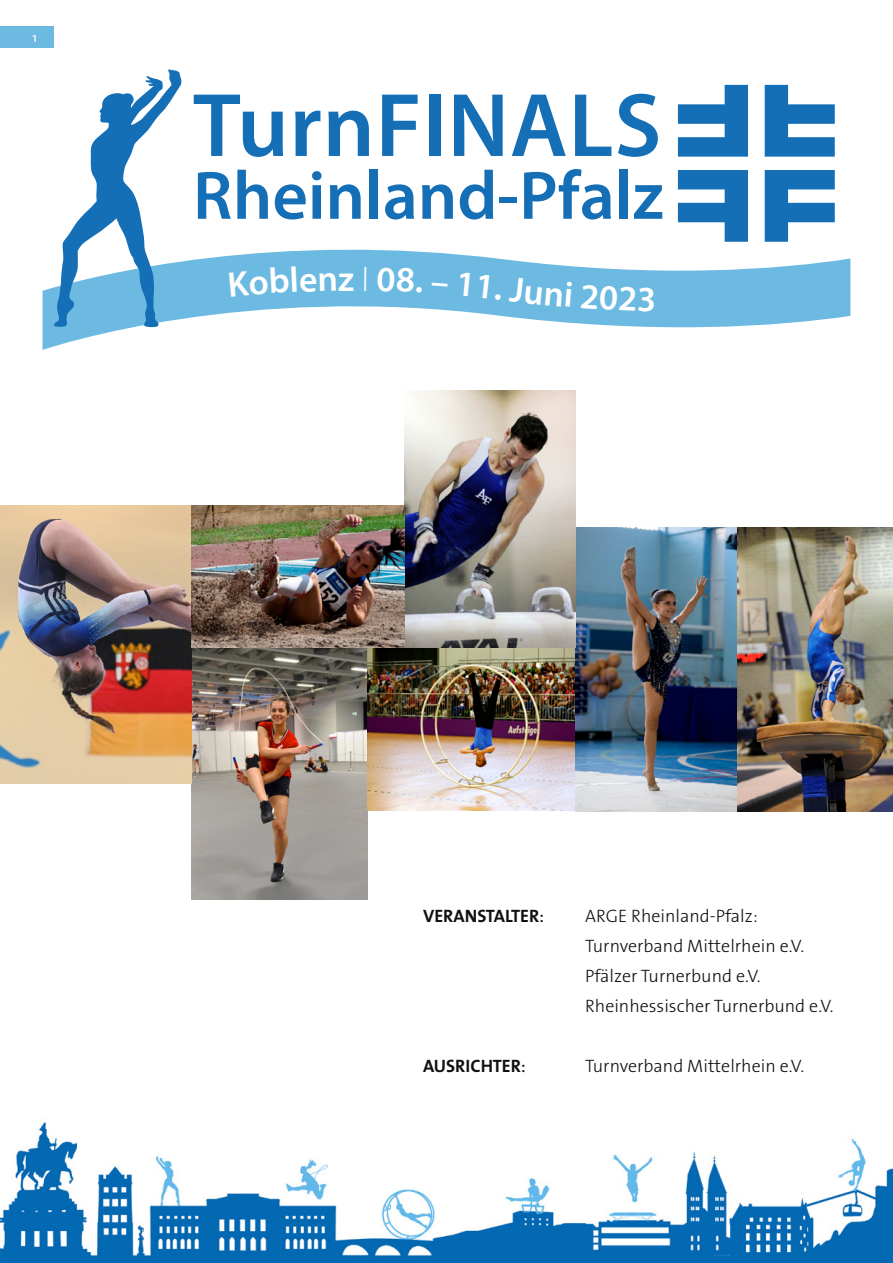
<style>
.page{position:relative;width:893px;height:1263px;background:#fff}
.page>*{position:absolute;margin:0;border:0;box-sizing:border-box;transform-origin:0 0}
.t1{font:600 90.9px "Myriad Pro";letter-spacing:.01em;color:#156fb7}
.t2{font:600 69px "Myriad Pro";color:#156fb7}
.t3{font:600 35.7px "Myriad Pro";color:#fff}
.t4{font:300 18px "The Sans B3";color:#11110f}
.t5{font:700 18px "The Sans B7";color:#11110f}
.t6{font:13.5px "The Sans";color:#fff}
.s1{font-family:"The Sans";font-weight:400}
</style>
<div class="page">
<div style="left:0;top:26px;width:54px;height:22px;background:#6cbae1"></div>
<img style="left:0;top:1122px;width:893px;height:141px">
<img style="left:192px;top:647px;width:175px;height:253px">
<img style="left:367px;top:647px;width:209px;height:164px">
<img style="left:0;top:505px;width:192px;height:279px">
<img style="left:576px;top:527px;width:317px;height:284px">
<img style="left:405px;top:391px;width:171px;height:256px">
<img style="left:192px;top:505px;width:213px;height:142px">
<svg style="left:43px;top:231px;width:807px;height:119px"></svg>
<svg style="left:678px;top:170px;width:70px;height:72px"></svg>
<svg style="left:765px;top:170px;width:70px;height:72px"></svg>
<svg style="left:678px;top:85px;width:70px;height:72px"></svg>
<svg style="left:765px;top:85px;width:70px;height:72px"></svg>
<svg style="left:54px;top:69px;width:127px;height:258px"></svg>
<div style="left:229px;top:266px;width:107px;height:31px;background:#6cbae1"></div>
<svg style="left:364px;top:267px;width:2px;height:24px"></svg>
<svg style="left:377px;top:267px;width:45px;height:26px"></svg>
<svg style="left:432px;top:283px;width:16px;height:4px"></svg>
<svg style="left:458px;top:272px;width:12px;height:24px"></svg>
<svg style="left:477px;top:274px;width:12px;height:24px"></svg>
<div style="left:495px;top:277px;width:77px;height:30px;background:#6cbae1"></div>
<div style="left:581px;top:284px;width:73px;height:28px;background:#6cbae1"></div>
<p class="t6" style="left:33px;top:26px;width:6px">1</p>
<p class="t1" style="left:193px;top:75px;width:470px">TurnFINALS</p>
<p class="t2" style="left:193px;top:157px;width:472px">Rheinland-Pfalz</p>
<p class="t3" style="left:338px;top:259px;width:18px">z</p>
<p class="t5" style="left:423px;top:906px;width:122px">VERANSTALTER<span class="s1">:</span></p>
<p class="t4" style="left:585px;top:906px;width:174px">ARGE Rheinland-Pfalz:</p>
<p class="t4" style="left:585px;top:936px;width:220px">Turnverband Mittelrhein e.V.</p>
<p class="t4" style="left:585px;top:966px;width:177px">Pfälzer Turnerbund e.V.</p>
<p class="t4" style="left:585px;top:996px;width:250px">Rheinhessischer Turnerbund e.V.</p>
<p class="t5" style="left:423px;top:1056px;width:104px">AUSRICHTER<span class="s1">:</span></p>
<p class="t4" style="left:585px;top:1056px;width:220px">Turnverband Mittelrhein e.V.</p>
</div>
